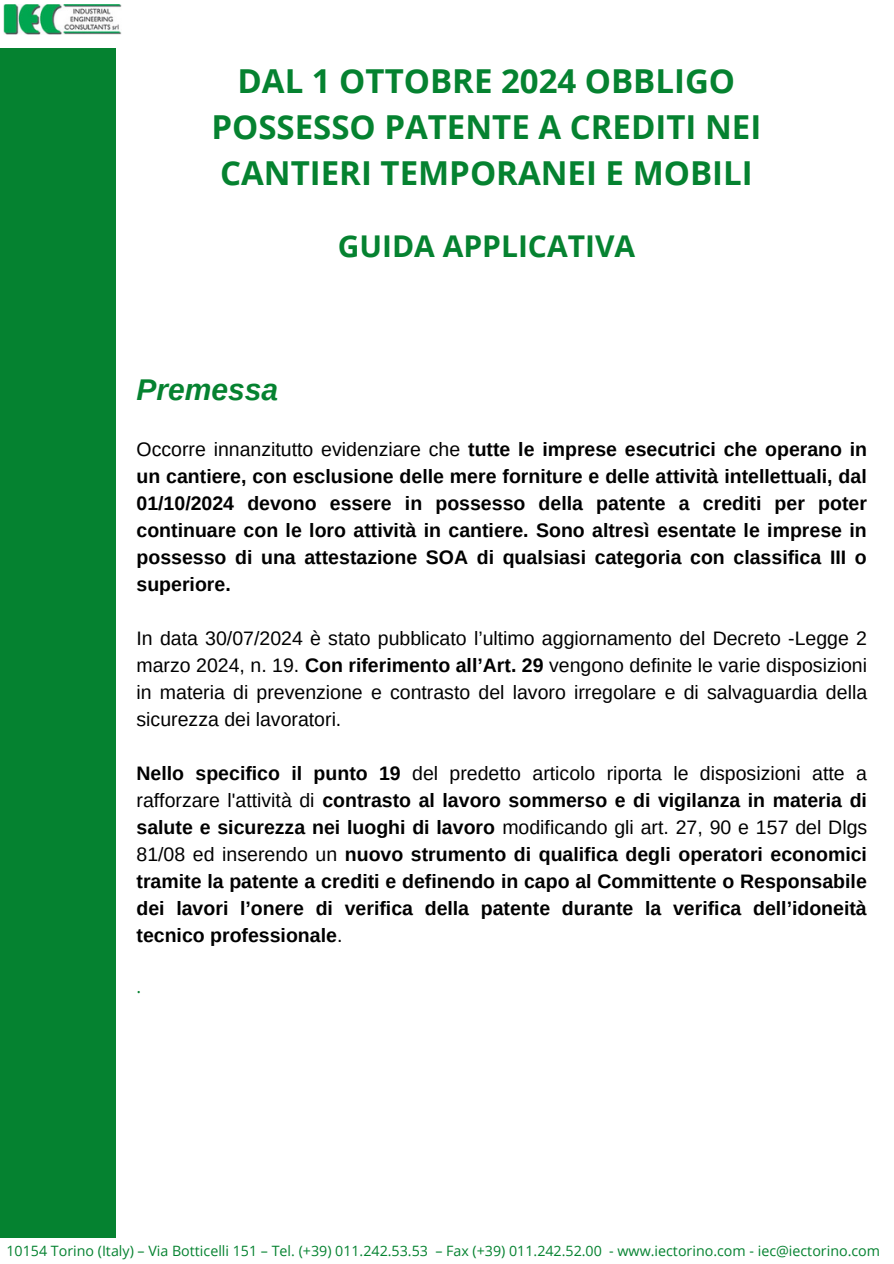
<style>
.page{position:relative;width:894px;height:1264px;background:#fff}
.page>*{position:absolute;margin:0;border:0;box-sizing:border-box;transform-origin:0 0}
.t1{font:700 33px/46.2px "Open Sans";color:#058230;text-align:center}
.t2{font:700 30px "Open Sans";color:#058230}
.t3{font:italic 700 30px "Arimo";color:#058230}
.t4{font:700 19.5px/27px "Arimo";color:#000;text-align:justify}
.t5{font:19.5px/27px "Arimo";color:#000;text-align:justify}
.t6{font:18px "Open Sans";color:#058230}
.t7{font:14.25px "Open Sans";color:#058230}
.s1{font-weight:400}
.s2{font-weight:700}
</style>
<div class="page">
<div style="left:0;top:48px;width:116px;height:1189px;background:#058230"></div>
<img style="left:3px;top:4px;width:118px;height:31px">
<h3 class="t1" style="left:211px;top:57px;width:551px">DAL 1 OTTOBRE 2024 OBBLIGO<br>POSSESSO PATENTE A CREDITI NEI<br>CANTIERI TEMPORANEI E MOBILI</h3>
<h1 class="t3" style="left:136px;top:373px;width:143px">Premessa</h1>
<p class="t2" style="left:337px;top:225px;width:299px">GUIDA APPLICATIVA</p>
<h2 class="t4" style="left:136px;top:436px;width:732px"><span class="s1">Occorre innanzitutto evidenziare che</span> tutte le imprese esecutrici che operano in un cantiere, con esclusione delle mere forniture e delle attività intellettuali, dal 01/10/2024 devono essere in possesso della patente a crediti per poter continuare con le loro attività in cantiere. Sono altresì esentate le imprese in possesso di una attestazione SOA di qualsiasi categoria con classifica III o superiore.</h2>
<h3 class="t5" style="left:136px;top:625px;width:732px">In data 30/07/2024 è stato pubblicato l’ultimo aggiornamento del Decreto -Legge 2 marzo 2024, n. 19. <span class="s2">Con riferimento all’Art. 29</span> vengono definite le varie disposizioni in materia di prevenzione e contrasto del lavoro irregolare e di salvaguardia della sicurezza dei lavoratori.</h3>
<h3 class="t4" style="left:136px;top:760px;width:732px">Nello specifico il punto 19 <span class="s1">del predetto articolo riporta le disposizioni atte a rafforzare l'attività di</span> contrasto al lavoro sommerso e di vigilanza in materia di salute e sicurezza nei luoghi di lavoro <span class="s1">modificando gli art. 27, 90 e 157 del Dlgs 81/08 ed inserendo un</span> nuovo strumento di qualifica degli operatori economici tramite la patente a crediti e definendo in capo al Committente o Responsabile dei lavori l’onere di verifica della patente durante la verifica dell’idoneità tecnico professionale<span class="s1">.</span></h3>
<h3 class="t6" style="left:136px;top:973px;width:6px">.</h3>
<h1 class="t7" style="left:6px;top:1240px;width:874px">10154 Torino (Italy) – Via Botticelli 151 – Tel. (+39) 011.242.53.53 – Fax (+39) 011.242.52.00 - www.iectorino.com - iec@iectorino.com</h1>
</div>
